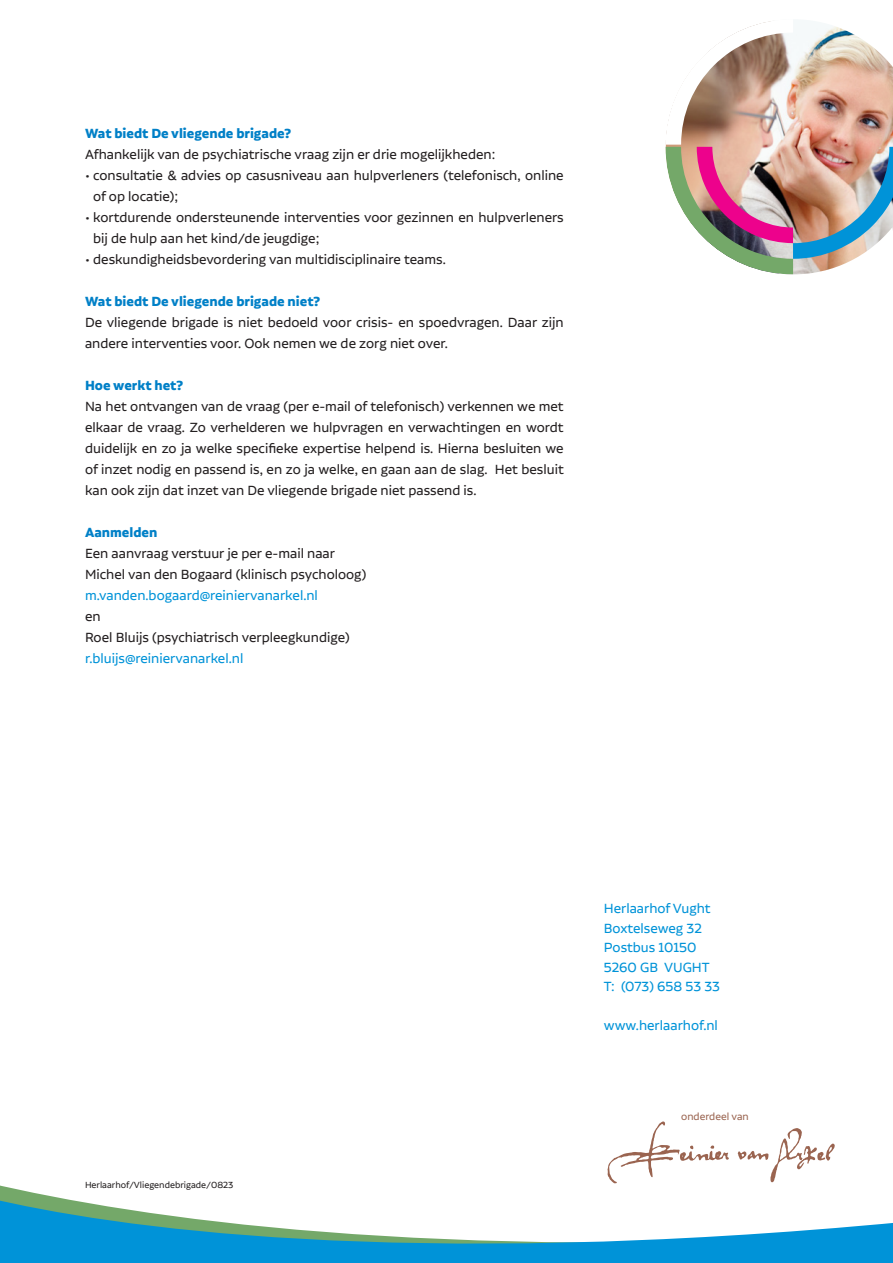
<style>
.page{position:relative;width:893px;height:1263px;background:#fff}
.page>*{position:absolute;margin:0;border:0;box-sizing:border-box;transform-origin:0 0}
.t1{font:15.75px/21px "Alvar Pro";color:#231f20}
.t2{font:15.75px "Alvar Pro";color:#0093d8}
.t3{font:700 15.75px "Alvar Pro";color:#0080c7}
.BROOD{font:12px "Alvar Essential";color:#9a6450}
.BROOD-2{font:10.5px "Alvar Essential";color:#231f20}
</style>
<div class="page">
<svg style="left:0;top:1183px;width:617px;height:15px"></svg>
<svg style="left:0;top:1198px;width:893px;height:65px"></svg>
<img style="left:665px;top:21px;width:228px;height:253px">
<svg style="left:607px;top:1121px;width:228px;height:62px"></svg>
<p class="t3" style="left:85px;top:124px;width:208px">Wat biedt De vliegende brigade?</p>
<p class="t1" style="left:85px;top:144px;width:412px">Afhankelijk van de psychiatrische vraag zijn er drie mogelijkheden:</p>
<p class="t1" style="left:93px;top:165px;width:472px;text-indent:-8px">• consultatie &amp; advies op casusniveau aan hulpverleners (telefonisch, online of op locatie);</p>
<p class="t1" style="left:93px;top:207px;width:472px;text-indent:-8px">• kortdurende ondersteunende interventies voor gezinnen en hulpverleners bij de hulp aan het kind/de jeugdige;</p>
<p class="t1" style="left:85px;top:249px;width:362px">• deskundigheidsbevordering van multidisciplinaire teams.</p>
<p class="t3" style="left:85px;top:292px;width:237px">Wat biedt De vliegende brigade niet?</p>
<p class="t1" style="left:85px;top:312px;width:480px">De vliegende brigade is niet bedoeld voor crisis- en spoedvragen. Daar zijn andere interventies voor. Ook nemen we de zorg niet over.</p>
<p class="t3" style="left:85px;top:376px;width:100px">Hoe werkt het?</p>
<p class="t1" style="left:85px;top:396px;width:480px;text-align:justify">Na het ontvangen van de vraag (per e-mail of telefonisch) verkennen we met elkaar de vraag. Zo verhelderen we hulpvragen en verwachtingen en wordt duidelijk en zo ja welke specifieke expertise helpend is. Hierna besluiten we of inzet nodig en passend is, en zo ja welke, en gaan aan de slag. Het besluit kan ook zijn dat inzet van De vliegende brigade niet passend is.</p>
<p class="t3" style="left:85px;top:523px;width:74px">Aanmelden</p>
<p class="t1" style="left:85px;top:543px;width:252px">Een aanvraag verstuur je per e-mail naar</p>
<p class="t1" style="left:85px;top:564px;width:283px">Michel van den Bogaard (klinisch psycholoog)</p>
<p class="t2" style="left:85px;top:587px;width:234px">m.vanden.bogaard@reiniervanarkel.nl</p>
<p class="t1" style="left:85px;top:606px;width:17px">en</p>
<p class="t1" style="left:85px;top:627px;width:266px">Roel Bluijs (psychiatrisch verpleegkundige)</p>
<p class="t2" style="left:85px;top:650px;width:160px">r.bluijs@reiniervanarkel.nl</p>
<p class="BROOD-2" style="left:85px;top:1179px;width:150px">Herlaarhof/Vliegendebrigade/0823</p>
<p class="t2" style="left:604px;top:900px;width:108px">Herlaarhof Vught</p>
<p class="t2" style="left:604px;top:919px;width:100px">Boxtelseweg 32</p>
<p class="t2" style="left:604px;top:939px;width:94px">Postbus 10150</p>
<p class="t2" style="left:604px;top:958px;width:107px">5260 GB VUGHT</p>
<p class="t2" style="left:604px;top:978px;width:118px">T: (073) 658 53 33</p>
<p class="t2" style="left:604px;top:1017px;width:116px">www.herlaarhof.nl</p>
<p class="BROOD" style="left:681px;top:1110px;width:69px">onderdeel van</p>
</div>
